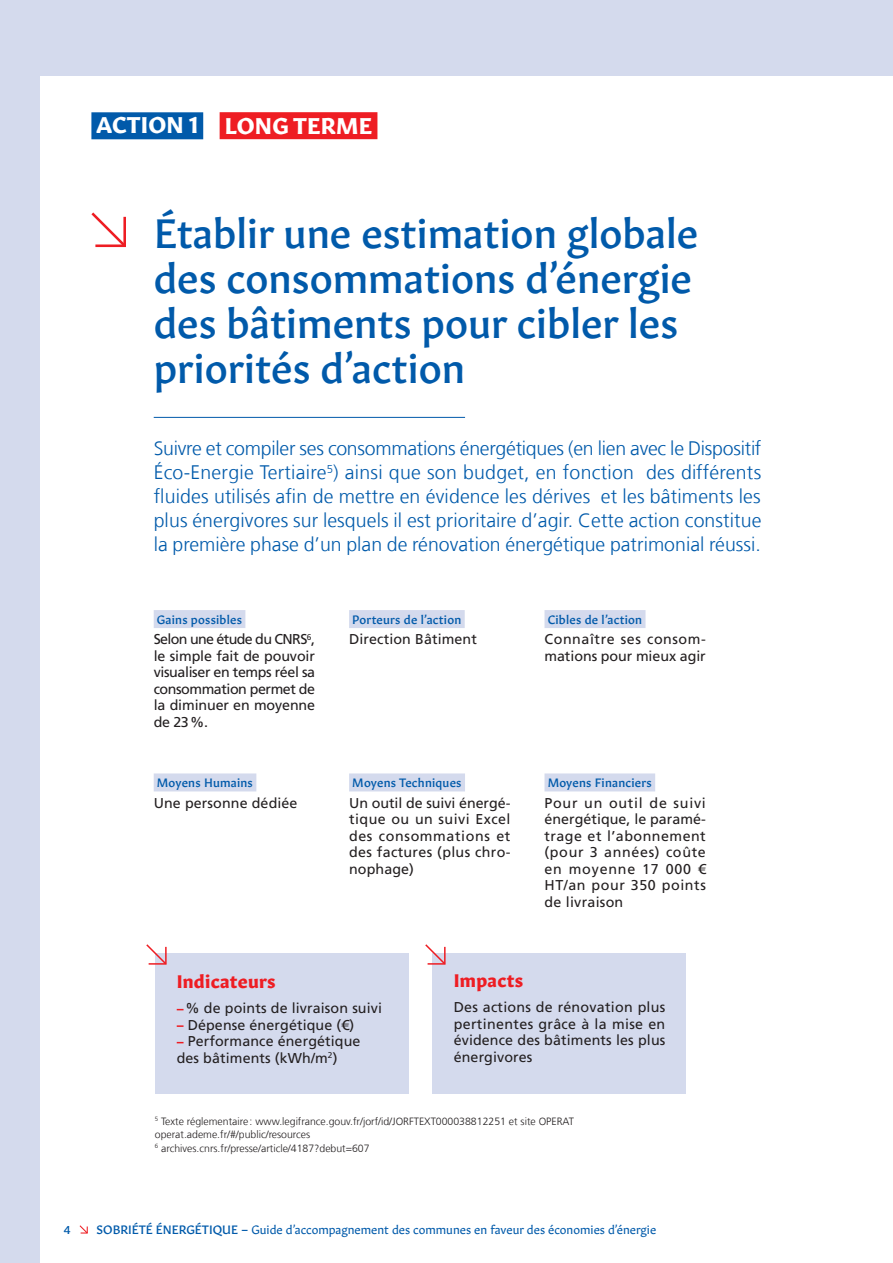
<style>
.page{position:relative;width:893px;height:1263px;background:#d4daed}
.page>*{position:absolute;margin:0;border:0;box-sizing:border-box;transform-origin:0 0}
.t1{font:40.5px/45px "Gitan Latn Me";color:#015aaa}
.t2{font:700 22.5px "Gitan Latn";letter-spacing:.01em;color:#fff}
.t3{font:300 19.5px/24px "Frutiger LT Com";color:#015aaa;text-align:justify}
.t4{font:700 18px "Gitan Latn";letter-spacing:.015em;color:#ee1d23}
.t5{font:14.25px/16.5px "Frutiger LT Com";letter-spacing:.01em;color:#231f20;text-align:justify}
.t6{font:12px "Gitan Latn Me";letter-spacing:.015em;color:#015aaa}
.t7{font:12px "Gitan Latn";color:#015aaa}
.t8{font:300 10.5px/13.5px "Frutiger LT Com";color:#231f20}
.s1{font-family:"Gitan Latn Me"}
</style>
<div class="page">
<div style="left:40px;top:77px;width:853px;height:1186px;background:#fff"></div>
<svg style="left:79px;top:1225px;width:9px;height:9px"></svg>
<div style="left:155px;top:953px;width:253px;height:141px;background:#d4daed"></div>
<svg style="left:146px;top:944px;width:21px;height:21px"></svg>
<div style="left:432px;top:953px;width:253px;height:141px;background:#d4daed"></div>
<svg style="left:425px;top:944px;width:21px;height:21px"></svg>
<div style="left:154px;top:610px;width:91px;height:18px;background:#d4daed"></div>
<div style="left:349px;top:610px;width:116px;height:18px;background:#d4daed"></div>
<div style="left:544px;top:610px;width:101px;height:18px;background:#d4daed"></div>
<div style="left:154px;top:773px;width:102px;height:18px;background:#d4daed"></div>
<div style="left:349px;top:773px;width:116px;height:18px;background:#d4daed"></div>
<div style="left:544px;top:773px;width:111px;height:18px;background:#d4daed"></div>
<hr style="left:154px;top:417px;width:311px;height:1px;background:#015aaa">
<div style="left:91px;top:112px;width:112px;height:27px;background:#015aaa"></div>
<div style="left:220px;top:112px;width:157px;height:27px;background:#ee1d23"></div>
<svg style="left:91px;top:212px;width:35px;height:36px"></svg>
<svg style="left:177px;top:1025px;width:7px;height:2px"></svg>
<h2 class="t2" style="left:97px;top:106px;width:277px">ACTION 1 LONG TERME</h2>
<h1 class="t1" style="left:154px;top:208px;width:546px">Établir une estimation globale des consommations d’énergie des bâtiments pour cibler les priorités d’action</h1>
<p class="t3" style="left:154px;top:436px;width:609px">Suivre et compiler ses consommations énergétiques (en lien avec le Dispositif Éco-Energie Tertiaire<sup>5</sup>) ainsi que son budget, en fonction des différents fluides utilisés afin de mettre en évidence les dérives et les bâtiments les plus énergivores sur lesquels il est prioritaire d’agir. Cette action constitue la première phase d’un plan de rénovation énergétique patrimonial réussi.</p>
<p class="t6" style="left:157px;top:609px;width:87px">Gains possibles</p>
<p class="t5" style="left:154px;top:631px;width:163px">Selon une étude du CNRS<sup>6</sup>, le simple fait de pouvoir visualiser en temps réel sa consommation permet de la diminuer en moyenne de 23%.</p>
<p class="t6" style="left:157px;top:773px;width:98px">Moyens Humains</p>
<p class="t5" style="left:154px;top:795px;width:145px">Une personne dédiée</p>
<p class="t6" style="left:352px;top:609px;width:111px">Porteurs de l’action</p>
<p class="t5" style="left:349px;top:631px;width:129px">Direction Bâtiment</p>
<p class="t6" style="left:352px;top:773px;width:111px">Moyens Techniques</p>
<p class="t5" style="left:349px;top:795px;width:163px">Un outil de suivi énergé&shy;tique ou un suivi Excel des consommations et des factures (plus chro&shy;nophage)</p>
<p class="t6" style="left:548px;top:609px;width:96px">Cibles de l’action</p>
<p class="t5" style="left:544px;top:631px;width:163px">Connaître ses consom&shy;mations pour mieux agir</p>
<p class="t6" style="left:548px;top:773px;width:106px">Moyens Financiers</p>
<p class="t5" style="left:544px;top:795px;width:163px">Pour un outil de suivi énergétique, le paramé&shy;trage et l’abonnement (pour 3 années) coûte en moyenne 17 000 € HT/an pour 350 points de livraison</p>
<p class="t4" style="left:177px;top:966px;width:100px">Indicateurs</p>
<p class="t5" style="left:186px;top:1000px;width:198px">% de points de livraison suivi</p>
<p class="t5" style="left:188px;top:1017px;width:168px">Dépense énergétique (€)</p>
<p class="t5" style="left:188px;top:1033px;width:174px">Performance énergétique</p>
<p class="t5" style="left:177px;top:1050px;width:162px">des bâtiments (kWh/m<sup>2</sup>)</p>
<p class="t4" style="left:454px;top:965px;width:71px">Impacts</p>
<p class="t5" style="left:454px;top:999px;width:213px">Des actions de rénovation plus pertinentes grâce à la mise en évidence des bâtiments les plus énergivores</p>
<p class="t8" style="left:155px;top:1114px;width:421px"><sup>5</sup> Texte réglementaire : www.legifrance.gouv.fr/jorf/id/JORFTEXT000038812251 et site OPERAT operat.ademe.fr/#/public/resources<br><sup>6</sup> archives.cnrs.fr/presse/article/4187?debut=607</p>
<p class="t6" style="left:64px;top:1219px;width:8px">4</p>
<p class="t7" style="left:97px;top:1219px;width:561px"><span class="s1">SOBRIÉTÉ ÉNERGÉTIQUE –</span> Guide d’accompagnement des communes en faveur des économies d’énergie</p>
</div>
